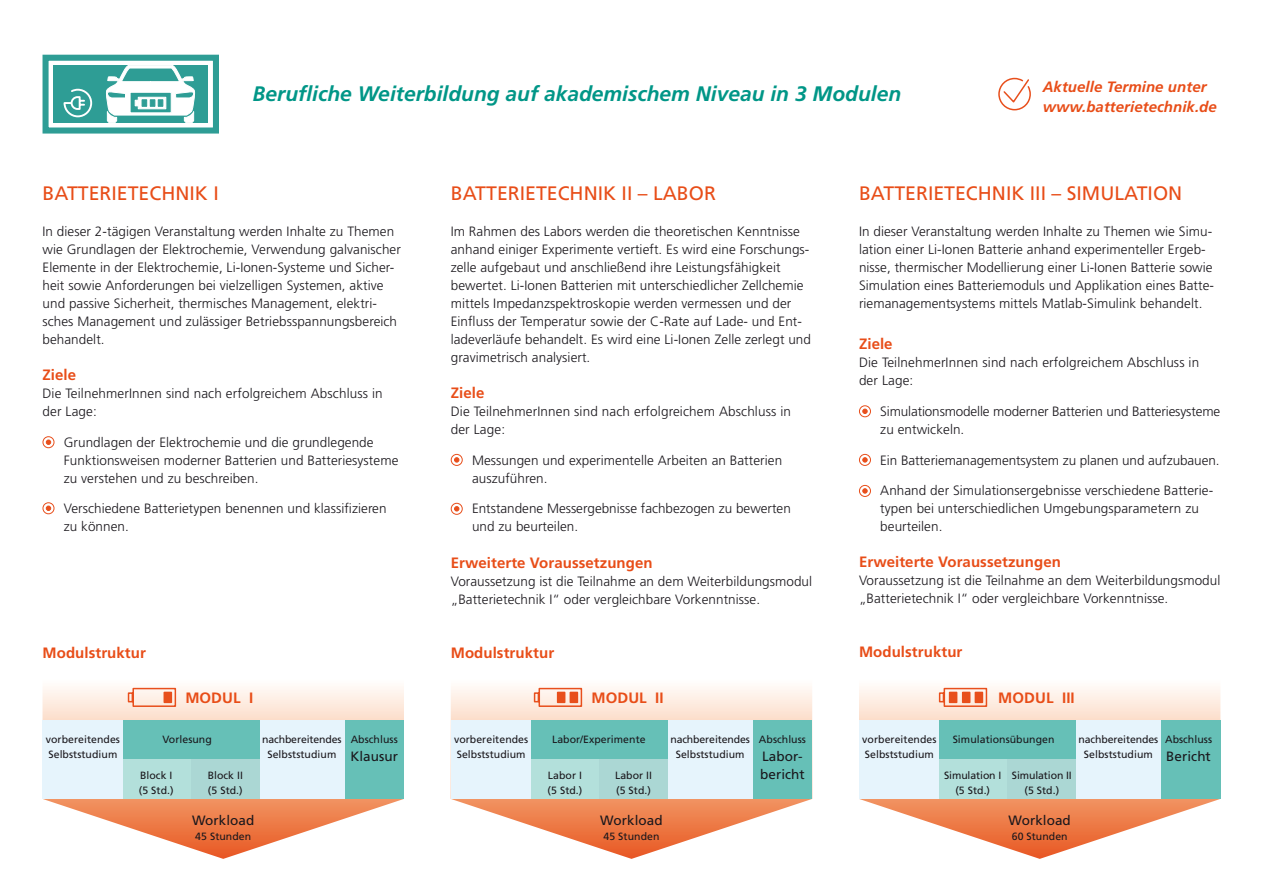
<style>
.page{position:relative;width:1263px;height:893px;background:#fff}
.page>*{position:absolute;margin:0;border:0;box-sizing:border-box;transform-origin:0 0}
.t1{font:italic 700 21px "Frutiger LT";color:#009687}
.t2{font:19.5px "Frutiger LT";color:#e84d18}
.t3{font:700 15px "Frutiger LT";letter-spacing:.005em;color:#e84d18}
.t4{font:italic 700 15px/19.5px "Frutiger LT";letter-spacing:.005em;color:#e84d18}
.t5{font:300 13.5px/18px "Frutiger LT";letter-spacing:.005em;color:#1a171c}
.t6{font:13.5px/18px "Frutiger LT";letter-spacing:.005em;color:#1a171c}
.t7{font:10.5px/15px "Frutiger LT";letter-spacing:.005em;color:#1a171c}
</style>
<div class="page">
<svg style="left:43px;top:687px;width:361px;height:172px"></svg>
<div style="left:344px;top:721px;width:60px;height:78px;background:#66c0b7"></div>
<div style="left:259px;top:721px;width:85px;height:78px;background:#e6f4fc"></div>
<div style="left:43px;top:721px;width:80px;height:78px;background:#e6f4fc"></div>
<div style="left:123px;top:741px;width:68px;height:58px;background:#b3e0db"></div>
<div style="left:191px;top:741px;width:68px;height:58px;background:#abd7d4"></div>
<div style="left:123px;top:721px;width:136px;height:38px;background:#66c0b7"></div>
<svg style="left:859px;top:687px;width:361px;height:172px"></svg>
<div style="left:1161px;top:721px;width:59px;height:78px;background:#66c0b7"></div>
<div style="left:1076px;top:721px;width:85px;height:78px;background:#e6f4fc"></div>
<div style="left:859px;top:721px;width:81px;height:78px;background:#e6f4fc"></div>
<div style="left:940px;top:741px;width:68px;height:58px;background:#b3e0db"></div>
<div style="left:1008px;top:741px;width:68px;height:58px;background:#abd7d4"></div>
<div style="left:940px;top:721px;width:136px;height:38px;background:#66c0b7"></div>
<svg style="left:451px;top:687px;width:361px;height:172px"></svg>
<div style="left:753px;top:721px;width:59px;height:78px;background:#66c0b7"></div>
<div style="left:668px;top:721px;width:85px;height:78px;background:#e6f4fc"></div>
<div style="left:451px;top:721px;width:80px;height:78px;background:#e6f4fc"></div>
<div style="left:531px;top:741px;width:69px;height:58px;background:#b3e0db"></div>
<div style="left:600px;top:741px;width:68px;height:58px;background:#abd7d4"></div>
<div style="left:531px;top:721px;width:137px;height:38px;background:#66c0b7"></div>
<div style="left:43px;top:55px;width:176px;height:79px;border:6px solid #2e9d95"></div>
<div style="left:54px;top:65px;width:154px;height:58px;background:#2e9d95"></div>
<svg style="left:63px;top:88px;width:30px;height:30px"></svg>
<svg style="left:106px;top:65px;width:90px;height:58px"></svg>
<svg style="left:127px;top:687px;width:50px;height:21px"></svg>
<div style="left:164px;top:692px;width:8px;height:11px;background:#e84f1c"></div>
<svg style="left:533px;top:687px;width:50px;height:21px"></svg>
<div style="left:570px;top:692px;width:8px;height:11px;background:#e84f1c"></div>
<div style="left:557px;top:692px;width:8px;height:11px;background:#e84f1c"></div>
<svg style="left:938px;top:687px;width:50px;height:21px"></svg>
<div style="left:975px;top:692px;width:8px;height:11px;background:#e84f1c"></div>
<div style="left:962px;top:692px;width:8px;height:11px;background:#e84f1c"></div>
<div style="left:949px;top:692px;width:8px;height:11px;background:#e84f1c"></div>
<div style="left:43px;top:436px;width:11px;height:12px;border:1px solid #e84f1c;border-radius:50%"></div>
<svg style="left:46px;top:440px;width:5px;height:5px"></svg>
<div style="left:43px;top:502px;width:11px;height:12px;border:1px solid #e84f1c;border-radius:50%"></div>
<svg style="left:46px;top:506px;width:5px;height:5px"></svg>
<div style="left:451px;top:454px;width:12px;height:12px;border:1px solid #e84f1c;border-radius:50%"></div>
<svg style="left:454px;top:457px;width:5px;height:6px"></svg>
<div style="left:451px;top:503px;width:12px;height:12px;border:1px solid #e84f1c;border-radius:50%"></div>
<svg style="left:454px;top:506px;width:5px;height:5px"></svg>
<div style="left:859px;top:405px;width:12px;height:12px;border:1px solid #e84f1c;border-radius:50%"></div>
<svg style="left:862px;top:409px;width:6px;height:5px"></svg>
<div style="left:859px;top:454px;width:12px;height:12px;border:1px solid #e84f1c;border-radius:50%"></div>
<svg style="left:862px;top:457px;width:6px;height:6px"></svg>
<div style="left:859px;top:485px;width:12px;height:12px;border:1px solid #e84f1c;border-radius:50%"></div>
<svg style="left:862px;top:488px;width:6px;height:6px"></svg>
<svg style="left:998px;top:78px;width:33px;height:32px"></svg>
<h1 class="t1" style="left:253px;top:81px;width:650px">Berufliche Weiterbildung auf akademischem Niveau in 3 Modulen</h1>
<p class="t4" style="left:1043px;top:77px;width:176px">Aktuelle Termine unter www.batterietechnik.de</p>
<h2 class="t2" style="left:43px;top:182px;width:178px">BATTERIETECHNIK I</h2>
<p class="t5" style="left:43px;top:222px;width:360px">In dieser 2-tägigen Veranstaltung werden Inhalte zu Themen wie Grundlagen der Elektrochemie, Verwendung galvanischer Elemente in der Elektrochemie, Li-Ionen-Systeme und Sicher&shy;heit sowie Anforderungen bei vielzelligen Systemen, aktive und passive Sicherheit, thermisches Management, elektri&shy;sches Management und zulässiger Betriebsspannungsbereich behandelt.</p>
<p class="t3" style="left:43px;top:366px;width:35px">Ziele</p>
<p class="t5" style="left:43px;top:384px;width:342px">Die TeilnehmerInnen sind nach erfolgreichem Abschluss in der Lage:</p>
<p class="t5" style="left:64px;top:433px;width:336px">Grundlagen der Elektrochemie und die grundlegende<br>Funktionsweisen moderner Batterien und Batteriesysteme zu verstehen und zu beschreiben.</p>
<p class="t5" style="left:64px;top:500px;width:324px">Verschiedene Batterietypen benennen und klassifizieren zu können.</p>
<p class="t3" style="left:43px;top:643px;width:105px">Modulstruktur</p>
<h2 class="t2" style="left:451px;top:182px;width:267px">BATTERIETECHNIK II – LABOR</h2>
<p class="t5" style="left:451px;top:222px;width:362px">Im Rahmen des Labors werden die theoretischen Kenntnisse anhand einiger Experimente vertieft. Es wird eine Forschungs&shy;zelle aufgebaut und anschließend ihre Leistungsfähigkeit bewertet. Li-Ionen Batterien mit unterschiedlicher Zellchemie mittels Impedanzspektroskopie werden vermessen und der Einfluss der Temperatur sowie der C-Rate auf Lade- und Ent&shy;ladeverläufe behandelt. Es wird eine Li-Ionen Zelle zerlegt und gravimetrisch analysiert.</p>
<p class="t3" style="left:451px;top:384px;width:35px">Ziele</p>
<p class="t5" style="left:451px;top:402px;width:342px">Die TeilnehmerInnen sind nach erfolgreichem Abschluss in der Lage:</p>
<p class="t5" style="left:472px;top:451px;width:312px">Messungen und experimentelle Arbeiten an Batterien auszuführen.</p>
<p class="t5" style="left:472px;top:500px;width:320px">Entstandene Messergebnisse fachbezogen zu bewerten und zu beurteilen.</p>
<p class="t3" style="left:451px;top:553px;width:203px">Erweiterte Voraussetzungen</p>
<p class="t5" style="left:451px;top:572px;width:363px">Voraussetzung ist die Teilnahme an dem Weiterbildungsmodul „Batterietechnik I“ oder vergleichbare Vorkenntnisse.</p>
<p class="t3" style="left:451px;top:643px;width:105px">Modulstruktur</p>
<h2 class="t2" style="left:859px;top:182px;width:325px">BATTERIETECHNIK III – SIMULATION</h2>
<p class="t5" style="left:859px;top:222px;width:357px">In dieser Veranstaltung werden Inhalte zu Themen wie Simu&shy;lation einer Li-Ionen Batterie anhand experimenteller Ergeb&shy;nisse, thermischer Modellierung einer Li-Ionen Batterie sowie Simulation eines Batteriemoduls und Applikation eines Batte&shy;riemanagementsystems mittels Matlab-Simulink behandelt.</p>
<p class="t3" style="left:859px;top:335px;width:35px">Ziele</p>
<p class="t5" style="left:859px;top:354px;width:342px">Die TeilnehmerInnen sind nach erfolgreichem Abschluss in der Lage:</p>
<p class="t5" style="left:880px;top:402px;width:341px">Simulationsmodelle moderner Batterien und Batteriesysteme zu entwickeln.</p>
<p class="t5" style="left:880px;top:451px;width:341px">Ein Batteriemanagementsystem zu planen und aufzubauen.</p>
<p class="t5" style="left:880px;top:482px;width:334px">Anhand der Simulationsergebnisse verschiedene Batterie&shy;typen bei unterschiedlichen Umgebungsparametern zu beurteilen.</p>
<p class="t3" style="left:859px;top:553px;width:203px">Erweiterte Voraussetzungen</p>
<p class="t5" style="left:859px;top:572px;width:363px">Voraussetzung ist die Teilnahme an dem Weiterbildungsmodul „Batterietechnik I“ oder vergleichbare Vorkenntnisse.</p>
<p class="t3" style="left:859px;top:643px;width:105px">Modulstruktur</p>
<p class="t3" style="left:185px;top:689px;width:70px">MODUL I</p>
<p class="t3" style="left:591px;top:689px;width:74px">MODUL II</p>
<p class="t3" style="left:998px;top:689px;width:78px">MODUL III</p>
<p class="t7" style="left:46px;top:731px;width:76px">vorbereitendes<br>Selbststudium</p>
<p class="t7" style="left:351px;top:731px;width:49px">Abschluss</p>
<p class="t7" style="left:162px;top:731px;width:51px">Vorlesung</p>
<p class="t7" style="left:139px;top:768px;width:36px">Block I (5 Std.)</p>
<p class="t7" style="left:208px;top:768px;width:37px">Block II (5 Std.)</p>
<p class="t7" style="left:262px;top:731px;width:81px;text-align:center">nachbereitendes<br>Selbststudium</p>
<p class="t7" style="left:862px;top:731px;width:76px">vorbereitendes<br>Selbststudium</p>
<p class="t7" style="left:1165px;top:731px;width:49px">Abschluss</p>
<p class="t7" style="left:454px;top:731px;width:76px">vorbereitendes<br>Selbststudium</p>
<p class="t7" style="left:759px;top:731px;width:49px">Abschluss</p>
<p class="t7" style="left:552px;top:731px;width:95px">Labor/Experimente</p>
<p class="t7" style="left:548px;top:768px;width:36px">Labor I (5 Std.)</p>
<p class="t7" style="left:615px;top:768px;width:39px">Labor II (5 Std.)</p>
<p class="t7" style="left:670px;top:731px;width:81px;text-align:center">nachbereitendes<br>Selbststudium</p>
<p class="t7" style="left:953px;top:731px;width:103px">Simulationsübungen</p>
<p class="t7" style="left:944px;top:768px;width:59px;text-align:center">Simulation I (5 Std.)</p>
<p class="t7" style="left:1012px;top:768px;width:62px;text-align:center">Simulation II (5 Std.)</p>
<p class="t7" style="left:1078px;top:731px;width:81px;text-align:center">nachbereitendes<br>Selbststudium</p>
<p class="t6" style="left:350px;top:747px;width:49px">Klausur</p>
<p class="t6" style="left:760px;top:747px;width:46px">Labor&shy;bericht</p>
<p class="t6" style="left:1166px;top:747px;width:46px">Bericht</p>
<p class="t6" style="left:192px;top:811px;width:64px">Workload</p>
<p class="t7" style="left:195px;top:829px;width:57px">45 Stunden</p>
<p class="t6" style="left:600px;top:811px;width:64px">Workload</p>
<p class="t7" style="left:603px;top:829px;width:57px">45 Stunden</p>
<p class="t6" style="left:1008px;top:811px;width:64px">Workload</p>
<p class="t7" style="left:1012px;top:829px;width:57px">60 Stunden</p>
</div>
